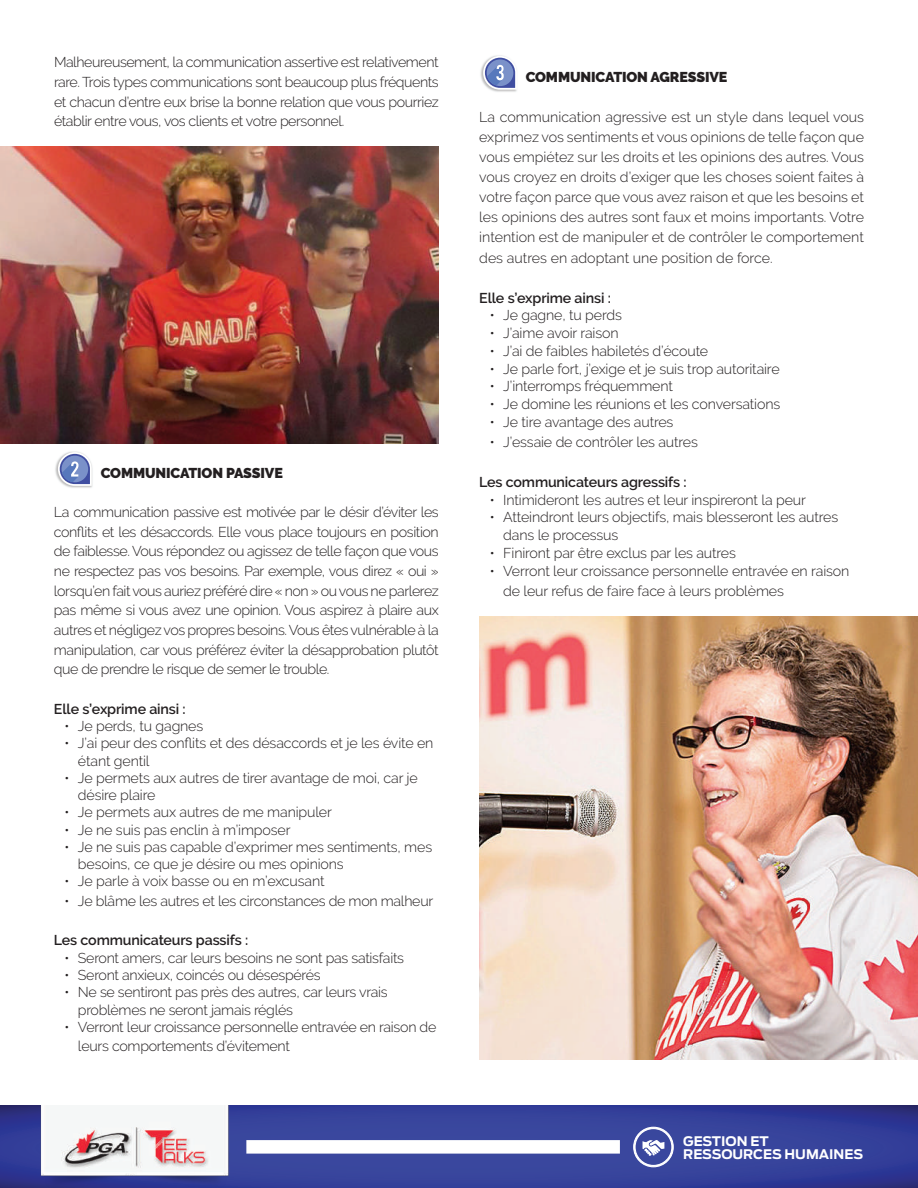
<style>
.page{position:relative;width:918px;height:1188px;background:#fff}
.page>*{position:absolute;margin:0;border:0;box-sizing:border-box;transform-origin:0 0}
.t1{font:300 14.25px/19.6px "Raleway";letter-spacing:-.01em;color:#231f20}
.t2{font:600 14.25px "Raleway";letter-spacing:-.01em;color:#231f20}
.t3{font:900 14.25px "Raleway";letter-spacing:-.01em;color:#231f20}
.t4{font:700 13.2px/13.2px "Antenna";color:#fff}
</style>
<div class="page">
<img style="left:55px;top:451px;width:38px;height:37px">
<svg style="left:58px;top:452px;width:34px;height:34px"></svg>
<img style="left:480px;top:55px;width:37px;height:37px">
<svg style="left:483px;top:56px;width:34px;height:34px"></svg>
<svg style="left:0;top:1106px;width:918px;height:82px;background:#354099"></svg>
<img style="left:17px;top:1106px;width:236px;height:82px">
<img style="left:0;top:146px;width:439px;height:298px">
<img style="left:479px;top:617px;width:439px;height:442px">
<div style="left:246px;top:1140px;width:374px;height:14px;background:#fff"></div>
<svg style="left:633px;top:1126px;width:41px;height:42px"></svg>
<p class="t1" style="left:54px;top:52px;width:386px;text-align:justify">Malheureusement, la communication assertive est relativement rare. Trois types communications sont beaucoup plus fréquents et chacun d’entre eux brise la bonne relation que vous pourriez établir entre vous, vos clients et votre personnel.</p>
<p class="t3" style="left:101px;top:464px;width:184px">COMMUNICATION PASSIVE</p>
<p class="t1" style="left:54px;top:502px;width:386px;text-align:justify">La communication passive est motivée par le désir d’éviter les conflits et les désaccords. Elle vous place toujours en position de faiblesse. Vous répondez ou agissez de telle façon que vous ne respectez pas vos besoins. Par exemple, vous direz « oui » lorsqu’en fait vous auriez préféré dire « non » ou vous ne parlerez pas même si vous avez une opinion. Vous aspirez à plaire aux autres et négligez vos propres besoins. Vous êtes vulnérable à la manipulation, car vous préférez éviter la désapprobation plutôt que de prendre le risque de semer le trouble.</p>
<p class="t2" style="left:54px;top:701px;width:133px">Elle s’exprime ainsi :</p>
<p class="t1" style="left:64px;top:716px;width:140px">• Je perds, tu gagnes</p>
<p class="t1" style="left:78px;top:735px;width:357px;line-height:17.2px;text-indent:-13px">• J’ai peur des conflits et des désaccords et je les évite en étant gentil</p>
<p class="t1" style="left:78px;top:769px;width:341px;line-height:17.2px;text-indent:-13px">• Je permets aux autres de tirer avantage de moi, car je désire plaire</p>
<p class="t1" style="left:64px;top:802px;width:269px">• Je permets aux autres de me manipuler</p>
<p class="t1" style="left:64px;top:820px;width:228px">• Je ne suis pas enclin à m’imposer</p>
<p class="t1" style="left:78px;top:838px;width:356px;line-height:17.2px;text-indent:-13px">• Je ne suis pas capable d’exprimer mes sentiments, mes besoins, ce que je désire ou mes opinions</p>
<p class="t1" style="left:64px;top:872px;width:262px">• Je parle à voix basse ou en m’excusant</p>
<p class="t1" style="left:64px;top:891px;width:370px">• Je blâme les autres et les circonstances de mon malheur</p>
<p class="t2" style="left:54px;top:932px;width:196px">Les communicateurs passifs :</p>
<p class="t1" style="left:64px;top:948px;width:341px">• Seront amers, car leurs besoins ne sont pas satisfaits</p>
<p class="t1" style="left:64px;top:965px;width:258px">• Seront anxieux, coincés ou désespérés</p>
<p class="t1" style="left:78px;top:984px;width:311px;line-height:17.2px;text-indent:-13px">• Ne se sentiront pas près des autres, car leurs vrais problèmes ne seront jamais réglés</p>
<p class="t1" style="left:78px;top:1017px;width:360px;text-indent:-13px">• Verront leur croissance personnelle entravée en raison de leurs comportements d’évitement</p>
<p class="t3" style="left:526px;top:68px;width:203px">COMMUNICATION AGRESSIVE</p>
<p class="t1" style="left:479px;top:107px;width:386px;line-height:20.1px;text-align:justify">La communication agressive est un style dans lequel vous exprimez vos sentiments et vous opinions de telle façon que vous empiétez sur les droits et les opinions des autres. Vous vous croyez en droits d’exiger que les choses soient faites à votre façon parce que vous avez raison et que les besoins et les opinions des autres sont faux et moins importants. Votre intention est de manipuler et de contrôler le comportement des autres en adoptant une position de force.</p>
<p class="t2" style="left:479px;top:290px;width:133px">Elle s’exprime ainsi :</p>
<p class="t1" style="left:490px;top:306px;width:134px">• Je gagne, tu perds</p>
<p class="t1" style="left:490px;top:323px;width:130px">• J’aime avoir raison</p>
<p class="t1" style="left:490px;top:341px;width:220px">• J’ai de faibles habiletés d’écoute</p>
<p class="t1" style="left:490px;top:359px;width:291px">• Je parle fort, j’exige et je suis trop autoritaire</p>
<p class="t1" style="left:490px;top:376px;width:185px">• J’interromps fréquemment</p>
<p class="t1" style="left:490px;top:394px;width:292px">• Je domine les réunions et les conversations</p>
<p class="t1" style="left:490px;top:412px;width:185px">• Je tire avantage des autres</p>
<p class="t1" style="left:490px;top:432px;width:210px">• J’essaie de contrôler les autres</p>
<p class="t2" style="left:479px;top:474px;width:209px">Les communicateurs agressifs :</p>
<p class="t1" style="left:490px;top:490px;width:318px">• Intimideront les autres et leur inspireront la peur</p>
<p class="t1" style="left:503px;top:509px;width:337px;line-height:17.7px;text-indent:-13px">• Atteindront leurs objectifs, mais blesseront les autres dans le processus</p>
<p class="t1" style="left:490px;top:543px;width:248px">• Finiront par être exclus par les autres</p>
<p class="t1" style="left:503px;top:560px;width:348px;line-height:20.1px;text-indent:-13px">• Verront leur croissance personnelle entravée en raison de leur refus de faire face à leurs problèmes</p>
<p class="t4" style="left:683px;top:1134px;width:181px">GESTION ET<br>RESSOURCES HUMAINES</p>
</div>
